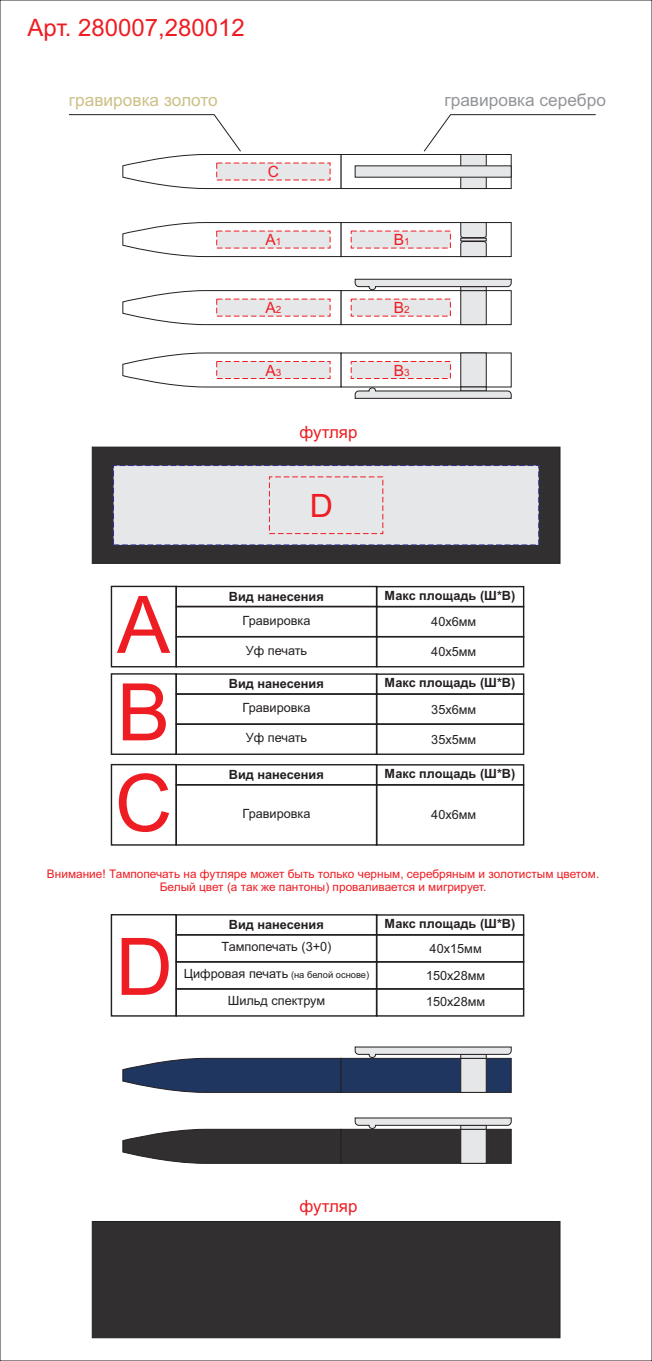
<style>
.page{position:relative;width:652px;height:1361px;background:#fff}
.page>*{position:absolute;margin:0;border:0;box-sizing:border-box;transform-origin:0 0}
.t1{font:79.5px "Arial";color:#ee1d23}
.t2{font:32.1px "Arial";color:#ee1d23}
.t3{font:24px "Arial";color:#ee1d23}
.t4{font:17.3px "Arial";color:#939598}
.t5{font:17.3px "Arial";color:#cdc087}
.t6{font:16.9px "Arial";color:#ee1d23}
.t7{font:15.5px "Arial";color:#ee1d23}
.t8{font:12.7px "Arial";color:#231f20}
.t9{font:700 12.7px "Arial";color:#231f20}
.t10{font:11.8px/13.2px "Arial";color:#ee1d23;text-align:center}
.t11{font:9.4px "Arial";color:#231f20}
.s1{font-size:10px}
.s2{font-size:12.7px}
</style>
<div class="page">
<svg style="left:122px;top:1046px;width:390px;height:47px"></svg>
<svg style="left:122px;top:1117px;width:390px;height:47px"></svg>
<div style="left:176px;top:586px;width:201px;height:21px;border:1px solid #231f20"></div>
<div style="left:176px;top:764px;width:201px;height:21px;border:1px solid #231f20"></div>
<div style="left:176px;top:673px;width:201px;height:22px;border:1px solid #231f20"></div>
<div style="left:176px;top:606px;width:201px;height:31px;border:1px solid #231f20"></div>
<div style="left:176px;top:784px;width:201px;height:61px;border:1px solid #231f20"></div>
<div style="left:176px;top:693px;width:201px;height:32px;border:1px solid #231f20"></div>
<div style="left:176px;top:636px;width:201px;height:31px;border:1px solid #231f20"></div>
<div style="left:176px;top:723px;width:201px;height:32px;border:1px solid #231f20"></div>
<div style="left:376px;top:586px;width:148px;height:21px;border:1px solid #231f20"></div>
<div style="left:376px;top:764px;width:148px;height:21px;border:1px solid #231f20"></div>
<div style="left:376px;top:673px;width:148px;height:22px;border:1px solid #231f20"></div>
<div style="left:376px;top:606px;width:148px;height:31px;border:1px solid #231f20"></div>
<div style="left:376px;top:784px;width:148px;height:61px;border:1px solid #231f20"></div>
<div style="left:376px;top:693px;width:148px;height:32px;border:1px solid #231f20"></div>
<div style="left:376px;top:636px;width:148px;height:31px;border:1px solid #231f20"></div>
<div style="left:376px;top:723px;width:148px;height:32px;border:1px solid #231f20"></div>
<div style="left:111px;top:586px;width:66px;height:81px;border:1px solid #231f20"></div>
<div style="left:111px;top:764px;width:66px;height:81px;border:1px solid #231f20"></div>
<div style="left:111px;top:673px;width:66px;height:82px;border:1px solid #231f20"></div>
<div style="left:92px;top:447px;width:468px;height:116px;background:#312f30"></div>
<div style="left:92px;top:1221px;width:468px;height:117px;background:#312f30"></div>
<div style="left:176px;top:914px;width:201px;height:21px;border:1px solid #231f20"></div>
<div style="left:176px;top:961px;width:201px;height:28px;border:1px solid #231f20"></div>
<div style="left:176px;top:934px;width:201px;height:28px;border:1px solid #231f20"></div>
<div style="left:176px;top:988px;width:201px;height:28px;border:1px solid #231f20"></div>
<div style="left:376px;top:961px;width:148px;height:28px;border:1px solid #231f20"></div>
<div style="left:376px;top:934px;width:148px;height:28px;border:1px solid #231f20"></div>
<div style="left:376px;top:988px;width:148px;height:28px;border:1px solid #231f20"></div>
<div style="left:376px;top:914px;width:148px;height:21px;border:1px solid #231f20"></div>
<div style="left:111px;top:914px;width:66px;height:102px;border:1px solid #231f20"></div>
<div style="left:113px;top:465px;width:426px;height:80px;background:#e6e7e9"></div>
<svg style="left:68px;top:114px;width:528px;height:75px"></svg>
<svg style="left:122px;top:222px;width:390px;height:35px"></svg>
<svg style="left:122px;top:279px;width:390px;height:46px"></svg>
<svg style="left:122px;top:352px;width:390px;height:47px"></svg>
<h3 class="t3" style="left:28px;top:19px;width:219px">Арт. 280007,280012</h3>
<h3 class="t5" style="left:69px;top:93px;width:150px">гравировка золото</h3>
<h3 class="t4" style="left:444px;top:93px;width:163px">гравировка серебро</h3>
<h1 class="t1" style="left:117px;top:595px;width:54px">А</h1>
<h1 class="t1" style="left:117px;top:682px;width:54px">В</h1>
<h1 class="t1" style="left:115px;top:773px;width:59px">C</h1>
<p class="t7" style="left:268px;top:166px;width:13px">С</p>
<p class="t7" style="left:265px;top:234px;width:17px">А<span class="s1">1</span></p>
<p class="t7" style="left:394px;top:234px;width:17px">В<span class="s1">1</span></p>
<p class="t7" style="left:265px;top:302px;width:17px">А<span class="s1">2</span></p>
<p class="t7" style="left:394px;top:302px;width:17px">В<span class="s1">2</span></p>
<p class="t7" style="left:265px;top:364px;width:17px">А<span class="s1">3</span></p>
<p class="t7" style="left:394px;top:364px;width:17px">В<span class="s1">3</span></p>
<h3 class="t6" style="left:300px;top:426px;width:59px">футляр</h3>
<h2 class="t2" style="left:310px;top:493px;width:25px">D</h2>
<p class="t9" style="left:229px;top:591px;width:96px">Вид нанесения</p>
<p class="t9" style="left:385px;top:591px;width:132px">Макс площадь (Ш*В)</p>
<p class="t8" style="left:243px;top:616px;width:69px">Гравировка</p>
<p class="t8" style="left:431px;top:617px;width:47px">40х6мм</p>
<p class="t8" style="left:246px;top:646px;width:63px">Уф печать</p>
<p class="t8" style="left:431px;top:647px;width:47px">40х5мм</p>
<p class="t9" style="left:229px;top:679px;width:96px">Вид нанесения</p>
<p class="t9" style="left:385px;top:678px;width:132px">Макс площадь (Ш*В)</p>
<p class="t8" style="left:243px;top:703px;width:69px">Гравировка</p>
<p class="t8" style="left:431px;top:704px;width:47px">35х6мм</p>
<p class="t8" style="left:246px;top:733px;width:63px">Уф печать</p>
<p class="t8" style="left:431px;top:734px;width:47px">35х5мм</p>
<p class="t9" style="left:229px;top:769px;width:96px">Вид нанесения</p>
<p class="t9" style="left:385px;top:769px;width:132px">Макс площадь (Ш*В)</p>
<p class="t8" style="left:243px;top:809px;width:69px">Гравировка</p>
<p class="t8" style="left:431px;top:810px;width:47px">40х6мм</p>
<p class="t10" style="left:47px;top:868px;width:554px">Внимание! Тампопечать на футляре может быть только черным, серебряным и золотистым цветом.<br>Белый цвет (а так же пантоны) проваливается и мигрирует.</p>
<h1 class="t1" style="left:116px;top:937px;width:59px">D</h1>
<p class="t9" style="left:229px;top:919px;width:96px">Вид нанесения</p>
<p class="t9" style="left:385px;top:919px;width:132px">Макс площадь (Ш*В)</p>
<p class="t11" style="left:184px;top:971px;width:187px"><span class="s2">Цифровая печать</span> (на белой основе)</p>
<p class="t8" style="left:222px;top:942px;width:111px">Тампопечать (3+0)</p>
<p class="t8" style="left:430px;top:943px;width:54px">40х15мм</p>
<p class="t8" style="left:426px;top:970px;width:61px">150х28мм</p>
<p class="t8" style="left:228px;top:995px;width:99px">Шильд спектрум</p>
<p class="t8" style="left:426px;top:997px;width:61px">150х28мм</p>
<h3 class="t6" style="left:300px;top:1200px;width:59px">футляр</h3>
</div>
